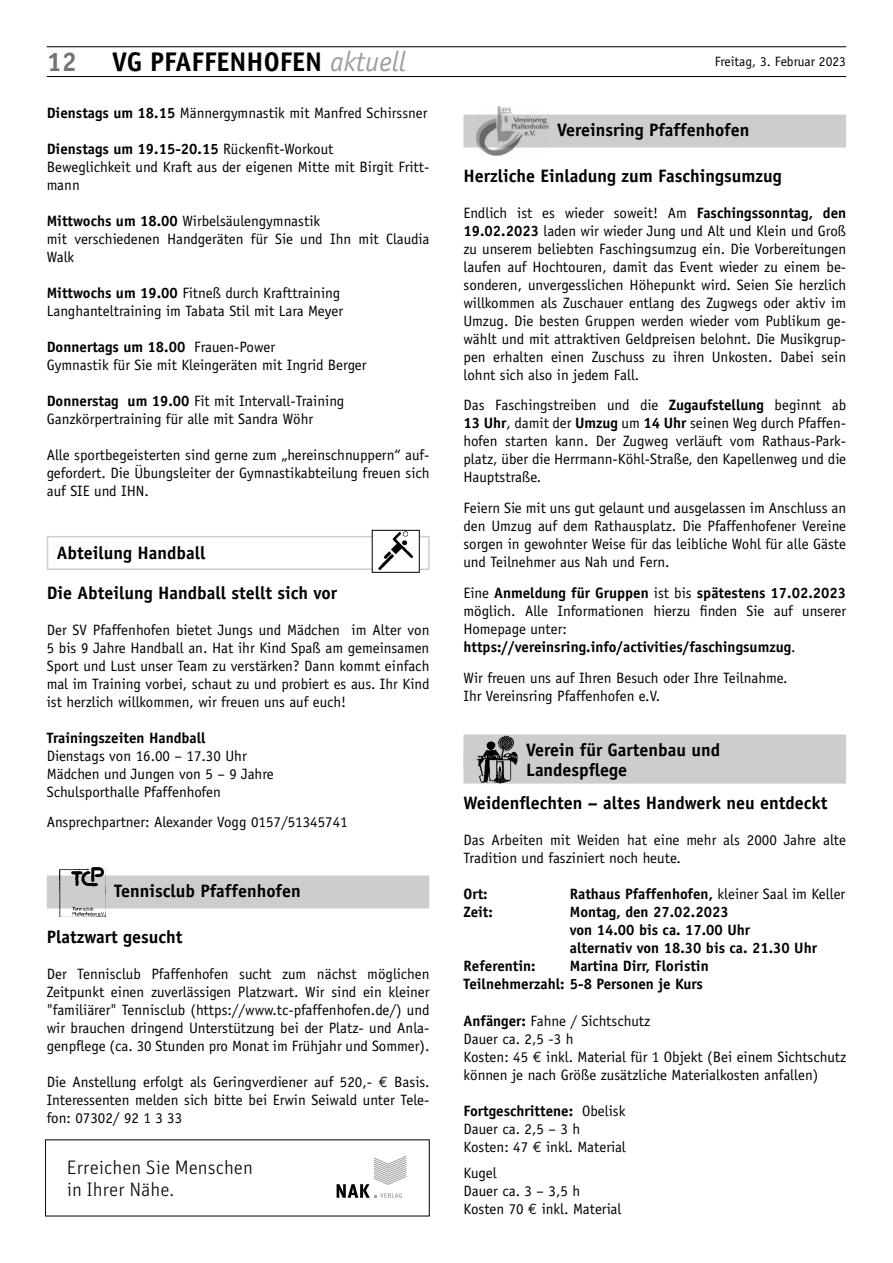
<style>
.page{position:relative;width:893px;height:1263px;background:#fff}
.page>*{position:absolute;margin:0;border:0;box-sizing:border-box;transform-origin:0 0}
.t1{font:700 27px "Officina Sans";color:#000}
.t2{font:700 27px "Officina Sans";color:#787370}
.t3{font:300 19.5px/22.5px "Unit Pro";color:#000}
.t4{font:700 18px/19.5px "Officina Sans";color:#000}
.t5{font:15px/18px "Officina Sans";color:#000}
.t6{font:700 15px/18px "Officina Sans";color:#000}
.t7{font:13.5px "Officina Sans";color:#000}
.s1{font-weight:400;font-style:italic;font-size:28.35px;color:#a19f9d}
.s2{font-weight:700}
.s3{font-family:"Euro Mono"}
.s4{font-weight:400}
</style>
<div class="page">
<hr style="left:47px;top:76px;width:799px;height:1px;background:#000">
<hr style="left:47px;top:47px;width:799px;height:1px;background:#000">
<div style="left:463px;top:115px;width:383px;height:33px;background:#cecdcd"></div>
<img style="left:477px;top:106px;width:71px;height:50px">
<div style="left:463px;top:734px;width:383px;height:33px;background:#cecdcd"></div>
<div style="left:463px;top:754px;width:383px;height:29px;background:#cecdcd"></div>
<img style="left:476px;top:735px;width:41px;height:48px">
<div style="left:47px;top:536px;width:382px;height:34px;border:2px solid #cecdcd"></div>
<img style="left:374px;top:532px;width:44px;height:38px">
<div style="left:372px;top:530px;width:48px;height:43px;border:1px solid #000"></div>
<div style="left:47px;top:875px;width:382px;height:33px;background:#cecdcd"></div>
<img style="left:60px;top:867px;width:46px;height:50px">
<svg style="left:337px;top:1156px;width:70px;height:42px"></svg>
<h1 class="t2" style="left:47px;top:45px;width:32px">12</h1>
<h1 class="t1" style="left:112px;top:45px;width:295px">VG PFAFFENHOFEN <span class="s1">aktuell</span></h1>
<p class="t7" style="left:715px;top:53px;width:133px">Freitag, 3. Februar 2023</p>
<p class="t5" style="left:47px;top:104px;width:382px"><span class="s2">Dienstags um 18.15</span> Männergymnastik mit Manfred Schirssner</p>
<p class="t5" style="left:47px;top:140px;width:384px"><span class="s2">Dienstags um 19.15-20.15</span> Rückenfit-Workout<br>Beweglichkeit und Kraft aus der eigenen Mitte mit Birgit Fritt&shy;mann</p>
<p class="t5" style="left:47px;top:212px;width:384px"><span class="s2">Mittwochs um 18.00</span> Wirbelsäulengymnastik<br>mit verschiedenen Handgeräten für Sie und Ihn mit Claudia<br>Walk</p>
<p class="t5" style="left:47px;top:284px;width:298px"><span class="s2">Mittwochs um 19.00</span> Fitneß durch Krafttraining<br>Langhanteltraining im Tabata Stil mit Lara Meyer</p>
<p class="t5" style="left:47px;top:338px;width:321px"><span class="s2">Donnertags um 18.00</span> Frauen-Power<br>Gymnastik für Sie mit Kleingeräten mit Ingrid Berger</p>
<p class="t5" style="left:47px;top:392px;width:299px"><span class="s2">Donnerstag um 19.00</span> Fit mit Intervall-Training<br>Ganzkörpertraining für alle mit Sandra Wöhr</p>
<p class="t5" style="left:47px;top:446px;width:384px;text-align:justify">Alle sportbegeisterten sind gerne zum „hereinschnuppern“ auf&shy;gefordert. Die Übungsleiter der Gymnastikabteilung freuen sich auf SIE und IHN.</p>
<p class="t4" style="left:47px;top:533px;width:292px;line-height:39.6px;text-indent:10px">Abteilung Handball<br>Die Abteilung Handball stellt sich vor</p>
<p class="t5" style="left:47px;top:620px;width:384px;text-align:justify">Der SV Pfaffenhofen bietet Jungs und Mädchen im Alter von 5 bis 9 Jahre Handball an. Hat ihr Kind Spaß am gemeinsamen Sport und Lust unser Team zu verstärken? Dann kommt einfach mal im Training vorbei, schaut zu und probiert es aus. Ihr Kind ist herzlich willkommen, wir freuen uns auf euch!</p>
<p class="t6" style="left:47px;top:728px;width:160px">Trainingszeiten Handball</p>
<p class="t5" style="left:47px;top:746px;width:229px">Dienstags von 16.00 – 17.30 Uhr<br>Mädchen und Jungen von 5 – 9 Jahre<br>Schulsporthalle Pfaffenhofen</p>
<p class="t5" style="left:47px;top:813px;width:302px">Ansprechpartner: Alexander Vogg 0157/51345741</p>
<p class="t4" style="left:114px;top:881px;width:188px">Tennisclub Pfaffenhofen</p>
<p class="t4" style="left:47px;top:926px;width:137px">Platzwart gesucht</p>
<p class="t5" style="left:47px;top:964px;width:384px;text-align:justify">Der Tennisclub Pfaffenhofen sucht zum nächst möglichen Zeitpunkt einen zuverlässigen Platzwart. Wir sind ein kleiner "familiärer" Tennisclub (https://www.tc-pfaffenhofen.de/) und wir brauchen dringend Unterstützung bei der Platz- und Anla&shy;genpflege (ca. 30 Stunden pro Monat im Frühjahr und Sommer).</p>
<p class="t5" style="left:47px;top:1072px;width:384px;text-align:justify">Die Anstellung erfolgt als Geringverdiener auf 520,- <span class="s3">€</span> Basis.<br>Interessenten melden sich bitte bei Erwin Seiwald unter Tele&shy;fon: 07302/ 92 1 3 33</p>
<h2 class="t3" style="left:67px;top:1155px;width:188px">Erreichen Sie Menschen in Ihrer Nähe.</h2>
<p class="t4" style="left:557px;top:120px;width:194px">Vereinsring Pfaffenhofen</p>
<p class="t4" style="left:463px;top:165px;width:320px">Herzliche Einladung zum Faschingsumzug</p>
<p class="t5" style="left:463px;top:204px;width:384px;text-align:justify">Endlich ist es wieder soweit! Am <span class="s2">Faschingssonntag, den 19.02.2023</span> laden wir wieder Jung und Alt und Klein und Groß zu unserem beliebten Faschingsumzug ein. Die Vorbereitungen laufen auf Hochtouren, damit das Event wieder zu einem be&shy;sonderen, unvergesslichen Höhepunkt wird. Seien Sie herzlich willkommen als Zuschauer entlang des Zugwegs oder aktiv im Umzug. Die besten Gruppen werden wieder vom Publikum ge&shy;wählt und mit attraktiven Geldpreisen belohnt. Die Musikgrup&shy;pen erhalten einen Zuschuss zu ihren Unkosten. Dabei sein lohnt sich also in jedem Fall.</p>
<p class="t5" style="left:463px;top:396px;width:384px;text-align:justify">Das Faschingstreiben und die <span class="s2">Zugaufstellung</span> beginnt ab <span class="s2">13 Uhr</span>, damit der <span class="s2">Umzug</span> um <span class="s2">14 Uhr</span> seinen Weg durch Pfaffen&shy;hofen starten kann. Der Zugweg verläuft vom Rathaus-Park&shy;platz, über die Herrmann-Köhl-Straße, den Kapellenweg und die Hauptstraße.</p>
<p class="t5" style="left:463px;top:499px;width:384px;text-align:justify">Feiern Sie mit uns gut gelaunt und ausgelassen im Anschluss an den Umzug auf dem Rathausplatz. Die Pfaffenhofener Vereine sorgen in gewohnter Weise für das leibliche Wohl für alle Gäste und Teilnehmer aus Nah und Fern.</p>
<p class="t6" style="left:463px;top:584px;width:384px"><span class="s4">Eine</span> Anmeldung für Gruppen <span class="s4">ist bis</span> spätestens 17.02.2023 <span class="s4">möglich. Alle Informationen hierzu finden Sie auf unserer Homepage unter: </span>https://vereinsring.info/activities/faschingsumzug<span class="s4">.</span></p>
<p class="t5" style="left:463px;top:669px;width:326px">Wir freuen uns auf Ihren Besuch oder Ihre Teilnahme.<br>Ihr Vereinsring Pfaffenhofen e.V.</p>
<p class="t4" style="left:526px;top:740px;width:196px">Verein für Gartenbau und<br>Landespflege</p>
<p class="t4" style="left:463px;top:793px;width:366px">Weidenflechten – altes Handwerk neu entdeckt</p>
<p class="t5" style="left:463px;top:831px;width:384px">Das Arbeiten mit Weiden hat eine mehr als 2000 Jahre alte<br>Tradition und fasziniert noch heute.</p>
<p class="t6" style="left:463px;top:885px;width:26px">Ort:</p>
<p class="t6" style="left:570px;top:885px;width:277px">Rathaus Pfaffenhofen, <span class="s4">kleiner Saal im Keller</span></p>
<p class="t6" style="left:463px;top:903px;width:31px">Zeit:</p>
<p class="t6" style="left:570px;top:903px;width:249px">Montag, den 27.02.2023<br>von 14.00 bis ca. 17.00 Uhr<br>alternativ von 18.30 bis ca. 21.30 Uhr</p>
<p class="t6" style="left:463px;top:957px;width:74px">Referentin:</p>
<p class="t6" style="left:463px;top:957px;width:247px;text-indent:106px">Martina Dirr, Floristin<br>Teilnehmerzahl: 5-8 Personen je Kurs</p>
<p class="t5" style="left:463px;top:1011px;width:384px"><span class="s2">Anfänger:</span> Fahne / Sichtschutz<br>Dauer ca. 2,5 -3 h<br>Kosten: 45 <span class="s3">€</span> inkl. Material für 1 Objekt (Bei einem Sichtschutz können je nach Größe zusätzliche Materialkosten anfallen)</p>
<p class="t5" style="left:463px;top:1101px;width:164px"><span class="s2">Fortgeschrittene:</span> Obelisk<br>Dauer ca. 2,5 – 3 h<br>Kosten: 47 <span class="s3">€</span> inkl. Material</p>
<p class="t5" style="left:463px;top:1164px;width:159px">Kugel<br>Dauer ca. 3 – 3,5 h<br>Kosten 70 <span class="s3">€</span> inkl. Material</p>
</div>
